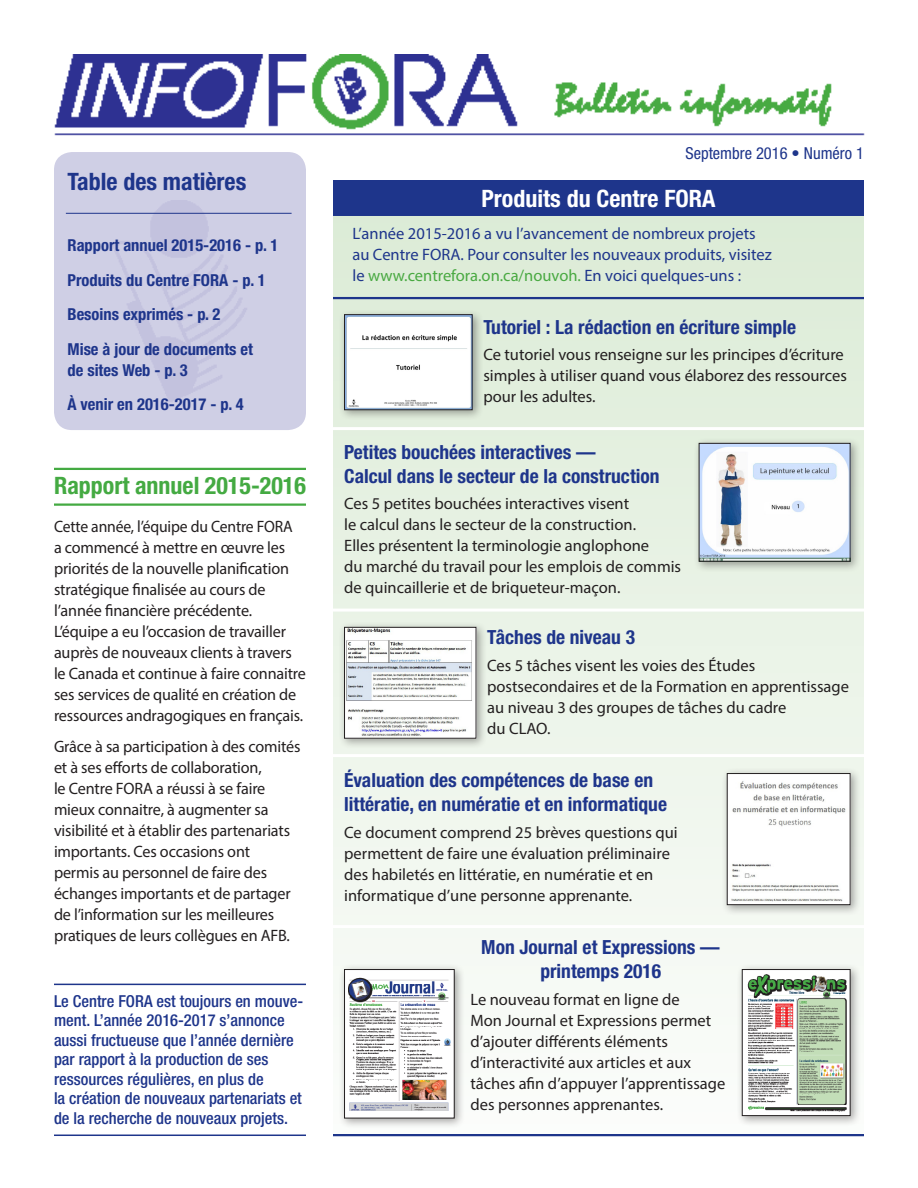
<style>
.page{position:relative;width:918px;height:1188px;background:#fff}
.page>*{position:absolute;margin:0;border:0;box-sizing:border-box;transform-origin:0 0}
.Titre_vert{font:700 condensed 24px "Helvetica Neue LT Std";color:#44aa42}
.Titre_blanc{font:700 condensed 24px "Helvetica Neue LT Std";color:#fff}
.TM_titre{font:700 condensed 24px "Helvetica Neue LT Std";color:#1e358b}
.S_titre_bleu{font:700 condensed 19.5px/24px "Helvetica Neue LT Std";color:#1e358b}
.Texte_corp{font:16.5px/21px "Myriad Pro";color:#231f20}
.Texte_corp_justifié{font:16.5px/21px "Myriad Pro";letter-spacing:-.01em;color:#231f20;scale:.95 1}
.Texte_corp_justifié-2{font:16.5px/21px "Myriad Pro";letter-spacing:-.01em;color:#231f20}
.Texte_en_exergue{font:500 condensed 16.5px/19.5px "Helvetica Neue LT Std";color:#1e358b}
.Texte_corp-2{font:16.5px/21px "Myriad Pro";color:#1e358b}
.TM_soustitre{font:700 condensed 16.5px/21px "Helvetica Neue LT Std";color:#1e358b}
.TM_soustitre-2{font:condensed 16.5px "Helvetica Neue LT Std";color:#1e358b}
.s1{color:#49a942}
</style>
<div class="page">
<img style="left:54px;top:54px;width:811px;height:82px">
<div style="left:333px;top:214px;width:531px;height:920px;background:linear-gradient(to bottom,#dcebd6,#fbfdfb)"></div>
<div style="left:54px;top:152px;width:252px;height:278px;background:linear-gradient(to right,#cdcde4,#cdcde4);border-radius:18px"></div>
<hr style="left:333px;top:214px;width:531px;height:2px;background:#1e358b">
<div style="left:339px;top:309px;width:144px;height:112px;background:#231f20;opacity:.4"></div>
<img style="left:346px;top:316px;width:125px;height:92px">
<div style="left:344px;top:314px;width:129px;height:96px;border:1px solid #231f20"></div>
<div style="left:693px;top:437px;width:169px;height:135px;background:#231f20;opacity:.4"></div>
<img style="left:701px;top:445px;width:148px;height:115px">
<div style="left:699px;top:443px;width:152px;height:119px;border:1px solid #231f20"></div>
<div style="left:339px;top:621px;width:148px;height:128px;background:#231f20;opacity:.4"></div>
<img style="left:346px;top:629px;width:128px;height:108px">
<div style="left:344px;top:627px;width:132px;height:112px;border:1px solid #231f20"></div>
<div style="left:721px;top:768px;width:140px;height:148px;background:#231f20;opacity:.4"></div>
<img style="left:729px;top:775px;width:120px;height:128px">
<div style="left:727px;top:773px;width:124px;height:132px;border:1px solid #231f20"></div>
<hr style="left:333px;top:297px;width:531px;height:2px;background:#1e358b">
<div style="left:339px;top:964px;width:126px;height:165px;background:#231f20;opacity:.4"></div>
<div style="left:345px;top:970px;width:109px;height:148px;background:#fff"></div>
<div style="left:344px;top:969px;width:111px;height:149px;border:1px solid #231f20"></div>
<img style="left:349px;top:977px;width:102px;height:134px">
<div style="left:736px;top:964px;width:126px;height:163px;background:#231f20;opacity:.4"></div>
<div style="left:742px;top:970px;width:108px;height:146px;background:#fff"></div>
<div style="left:742px;top:969px;width:109px;height:147px;border:1px solid #231f20"></div>
<img style="left:747px;top:975px;width:100px;height:136px">
<hr style="left:54px;top:468px;width:252px;height:2px;background:#44aa42">
<hr style="left:54px;top:503px;width:252px;height:3px;background:#44aa42">
<hr style="left:54px;top:984px;width:252px;height:1px;background:#1e358b">
<hr style="left:54px;top:1135px;width:252px;height:1px;background:#1e358b">
<div style="left:333px;top:181px;width:531px;height:34px;background:#1e358b"></div>
<hr style="left:333px;top:1134px;width:531px;height:2px;background:#1e358b">
<hr style="left:333px;top:427px;width:531px;height:3px;background:#fff">
<hr style="left:333px;top:609px;width:531px;height:3px;background:#fff">
<hr style="left:333px;top:754px;width:531px;height:3px;background:#fff">
<hr style="left:333px;top:925px;width:531px;height:3px;background:#fff">
<hr style="left:66px;top:213px;width:226px;height:1px;background:#1e358b">
<p class="TM_titre" style="left:68px;top:167px;width:180px">Table des matières</p>
<p class="TM_soustitre" style="left:68px;top:235px;width:212px">Rapport annuel 2015-2016 - p. 1</p>
<p class="TM_soustitre" style="left:68px;top:269px;width:200px">Produits du Centre FORA - p. 1</p>
<p class="TM_soustitre" style="left:68px;top:304px;width:155px">Besoins exprimés - p. 2</p>
<p class="TM_soustitre" style="left:68px;top:338px;width:187px">Mise à jour de documents et de sites Web - p. 3</p>
<p class="TM_soustitre" style="left:68px;top:394px;width:178px">À venir en 2016-2017 - p. 4</p>
<p class="Titre_vert" style="left:54px;top:471px;width:253px">Rapport annuel 2015-2016</p>
<p class="Texte_corp_justifié" style="left:54px;top:515px;width:267px">Cette année, l’équipe du Centre FORA<br>a commencé à mettre en œuvre les priorités de la nouvelle planification stratégique finalisée au cours de l’année financière précédente.<br>L’équipe a eu l’occasion de travailler auprès de nouveaux clients à travers le Canada et continue à faire connaitre ses services de qualité en création de ressources andragogiques en français.</p>
<p class="Texte_corp_justifié-2" style="left:54px;top:736px;width:248px">Grâce à sa participation à des comités et à ses efforts de collaboration,<br>le Centre FORA a réussi à se faire mieux connaitre, à augmenter sa visibilité et à établir des partenariats importants. Ces occasions ont<br>permis au personnel de faire des échanges importants et de partager de l’information sur les meilleures pratiques de leurs collègues en AFB.</p>
<p class="Texte_en_exergue" style="left:54px;top:991px;width:251px">Le Centre FORA est toujours en mouve&shy;ment. L’année 2016-2017 s’annonce aussi fructueuse que l’année dernière par rapport à la production de ses ressources régulières, en plus de<br>la création de nouveaux partenariats et de la recherche de nouveaux projets.</p>
<p class="TM_soustitre-2" style="left:685px;top:144px;width:180px">Septembre 2016 • Numéro 1</p>
<p class="Titre_blanc" style="left:481px;top:184px;width:236px">Produits du Centre FORA</p>
<p class="Texte_corp-2" style="left:352px;top:222px;width:421px">L’année 2015-2016 a vu l’avancement de nombreux projets au Centre FORA. Pour consulter les nouveaux produits, visitez le <span class="s1">www.centrefora.on.ca/nouvoh.</span> En voici quelques-uns :</p>
<p class="S_titre_bleu" style="left:483px;top:315px;width:314px">Tutoriel : La rédaction en écriture simple</p>
<p class="Texte_corp" style="left:483px;top:344px;width:365px">Ce tutoriel vous renseigne sur les principes d’écriture simples à utiliser quand vous élaborez des ressources pour les adultes.</p>
<p class="S_titre_bleu" style="left:344px;top:440px;width:317px">Petites bouchées interactives —<br>Calcul dans le secteur de la construction</p>
<p class="Texte_corp" style="left:344px;top:493px;width:338px">Ces 5 petites bouchées interactives visent<br>le calcul dans le secteur de la construction.<br>Elles présentent la terminologie anglophone<br>du marché du travail pour les emplois de commis de quincaillerie et de briqueteur-maçon.</p>
<p class="S_titre_bleu" style="left:487px;top:625px;width:149px">Tâches de niveau 3</p>
<p class="Texte_corp" style="left:487px;top:654px;width:363px">Ces 5 tâches visent les voies des Études postsecondaires et de la Formation en apprentissage au niveau 3 des groupes de tâches du cadre<br>du CLAO.</p>
<p class="S_titre_bleu" style="left:344px;top:768px;width:324px">Évaluation des compétences de base en littératie, en numératie et en informatique</p>
<p class="Texte_corp" style="left:344px;top:821px;width:335px">Ce document comprend 25 brèves questions qui permettent de faire une évaluation préliminaire des habiletés en littératie, en numératie et en informatique d’une personne apprenante.</p>
<p class="S_titre_bleu" style="left:481px;top:935px;width:240px;text-align:center">Mon Journal et Expressions — printemps 2016</p>
<p class="Texte_corp" style="left:470px;top:988px;width:256px">Le nouveau format en ligne de<br>Mon Journal et Expressions permet d’ajouter différents éléments d’interactivité aux articles et aux tâches afin d’appuyer l’apprentissage des personnes apprenantes.</p>
</div>
